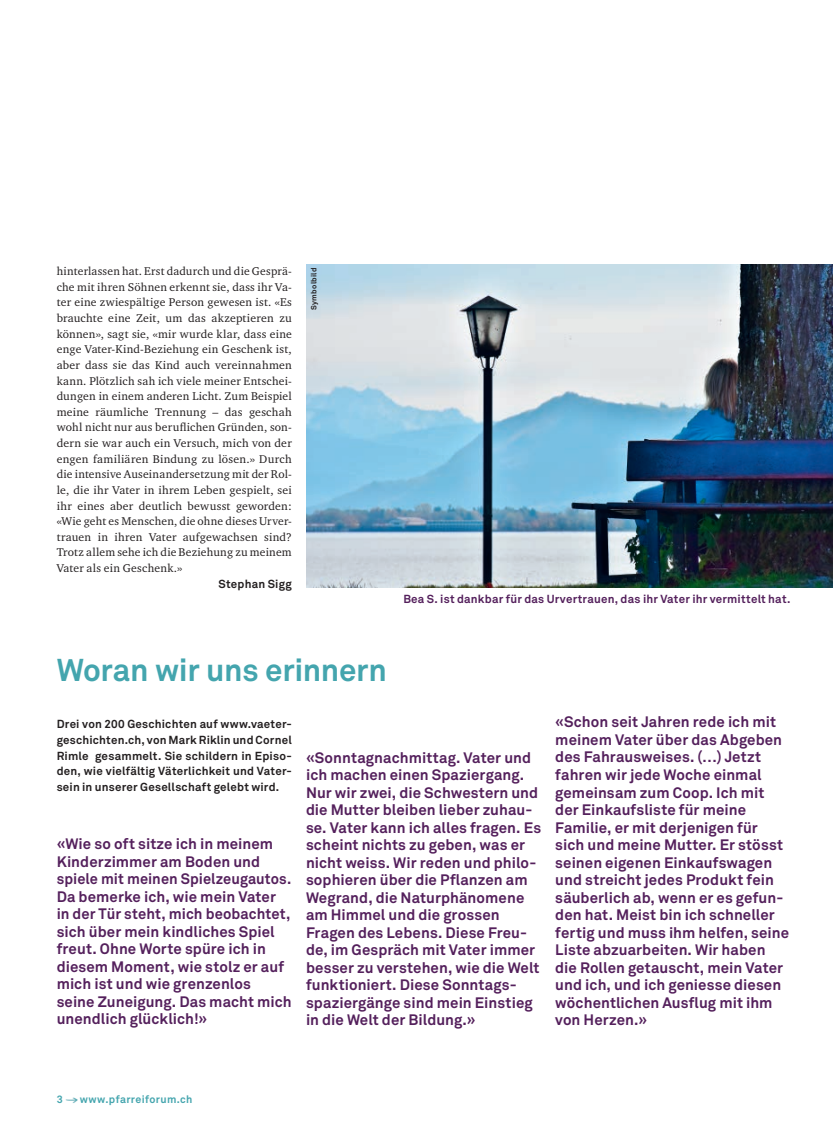
<style>
.page{position:relative;width:833px;height:1134px;background:#fff}
.page>*{position:absolute;margin:0;border:0;box-sizing:border-box;transform-origin:0 0}
.t1{font:700 31.25px "Akkurat";letter-spacing:-.01em;color:#44a5ae}
.t2{font:700 15px/17.5px "Akkurat";letter-spacing:.005em;color:#54205c}
.t3{font:11.5px/15.6px "Charter ITC Std";letter-spacing:.02em;color:#231f20;text-align:justify}
.t4{font:700 11.5px/15.6px "Akkurat";letter-spacing:.02em;color:#231f20;text-align:justify}
.t5{font:700 11.5px "Akkurat";letter-spacing:.015em;color:#54205c}
.t6{font:700 10.62px "Akkurat";letter-spacing:.03em;color:#44a5ae}
.t7{font:700 7.5px "Akkurat";letter-spacing:.03em;color:#231f20}
</style>
<div class="page">
<svg style="left:65px;top:1097px;width:12px;height:6px"></svg>
<img style="left:306px;top:264px;width:527px;height:324px">
<p class="t3" style="left:57px;top:263px;width:237px">hinterlassen hat. Erst dadurch und die Gesprä&shy;che mit ihren Söhnen erkennt sie, dass ihr Va&shy;ter eine zwiespältige Person gewesen ist. «Es brauchte eine Zeit, um das akzeptieren zu können», sagt sie, «mir wurde klar, dass eine enge Vater-Kind-Beziehung ein Geschenk ist, aber dass sie das Kind auch vereinnahmen kann. Plötzlich sah ich viele meiner Entschei&shy;dungen in einem anderen Licht. Zum Beispiel meine räumliche Trennung – das geschah wohl nicht nur aus beruflichen Gründen, son&shy;dern sie war auch ein Versuch, mich von der engen familiären Bindung zu lösen.» Durch die intensive Auseinandersetzung mit der Rol&shy;le, die ihr Vater in ihrem Leben gespielt, sei ihr eines aber deutlich bewusst geworden: «Wie geht es Menschen, die ohne dieses Urver&shy;trauen in ihren Vater aufgewachsen sind?<br>Trotz allem sehe ich die Beziehung zu meinem Vater als ein Geschenk.»</p>
<p class="t4" style="left:218px;top:576px;width:75px">Stephan Sigg</p>
<p class="t7" style="left:309px;top:310px;width:44px;rotate:-90deg">Symbolbild</p>
<p class="t5" style="left:403px;top:592px;width:388px">Bea S. ist dankbar für das Urvertrauen, das ihr Vater ihr vermittelt hat.</p>
<h1 class="t1" style="left:57px;top:651px;width:331px">Woran wir uns erinnern</h1>
<p class="t4" style="left:57px;top:716px;width:237px">Drei von 200 Geschichten auf www.vaeter&shy;geschichten.ch, von Mark Riklin und Cornel Rimle gesammelt. Sie schildern in Episo&shy;den, wie vielfältig Väterlichkeit und Vater&shy;sein in unserer Gesellschaft gelebt wird.</p>
<p class="t2" style="left:57px;top:835px;width:237px">«Wie so oft sitze ich in meinem<br>Kinderzimmer am Boden und spiele mit meinen Spielzeugautos.<br>Da bemerke ich, wie mein Vater in der Tür steht, mich beobachtet, sich über mein kindliches Spiel freut. Ohne Worte spüre ich in diesem Moment, wie stolz er auf mich ist und wie grenzenlos seine Zuneigung. Das macht mich unendlich glücklich!»</p>
<p class="t2" style="left:306px;top:749px;width:237px">«Sonntagnachmittag. Vater und ich machen einen Spaziergang.<br>Nur wir zwei, die Schwestern und die Mutter bleiben lieber zuhau&shy;se. Vater kann ich alles fragen. Es scheint nichts zu geben, was er nicht weiss. Wir reden und philo&shy;sophieren über die Pflanzen am<br>Wegrand, die Naturphänomene am Himmel und die grossen<br>Fragen des Lebens. Diese Freu&shy;de, im Gespräch mit Vater immer besser zu verstehen, wie die Welt funktioniert. Diese Sonntags&shy;spaziergänge sind mein Einstieg in die Welt der Bildung.»</p>
<p class="t2" style="left:555px;top:713px;width:235px">«Schon seit Jahren rede ich mit meinem Vater über das Abgeben des Fahrausweises. (…) Jetzt fahren wir jede Woche einmal gemeinsam zum Coop. Ich mit der Einkaufsliste für meine<br>Familie, er mit derjenigen für sich und meine Mutter. Er stösst seinen eigenen Einkaufswagen und streicht jedes Produkt fein säuberlich ab, wenn er es gefun&shy;den hat. Meist bin ich schneller fertig und muss ihm helfen, seine<br>Liste abzuarbeiten. Wir haben die Rollen getauscht, mein Vater und ich, und ich geniesse diesen wöchentlichen Ausflug mit ihm von Herzen.»</p>
<p class="t6" style="left:57px;top:1093px;width:8px">3</p>
<p class="t6" style="left:80px;top:1093px;width:114px">www.pfarreiforum.ch</p>
</div>
